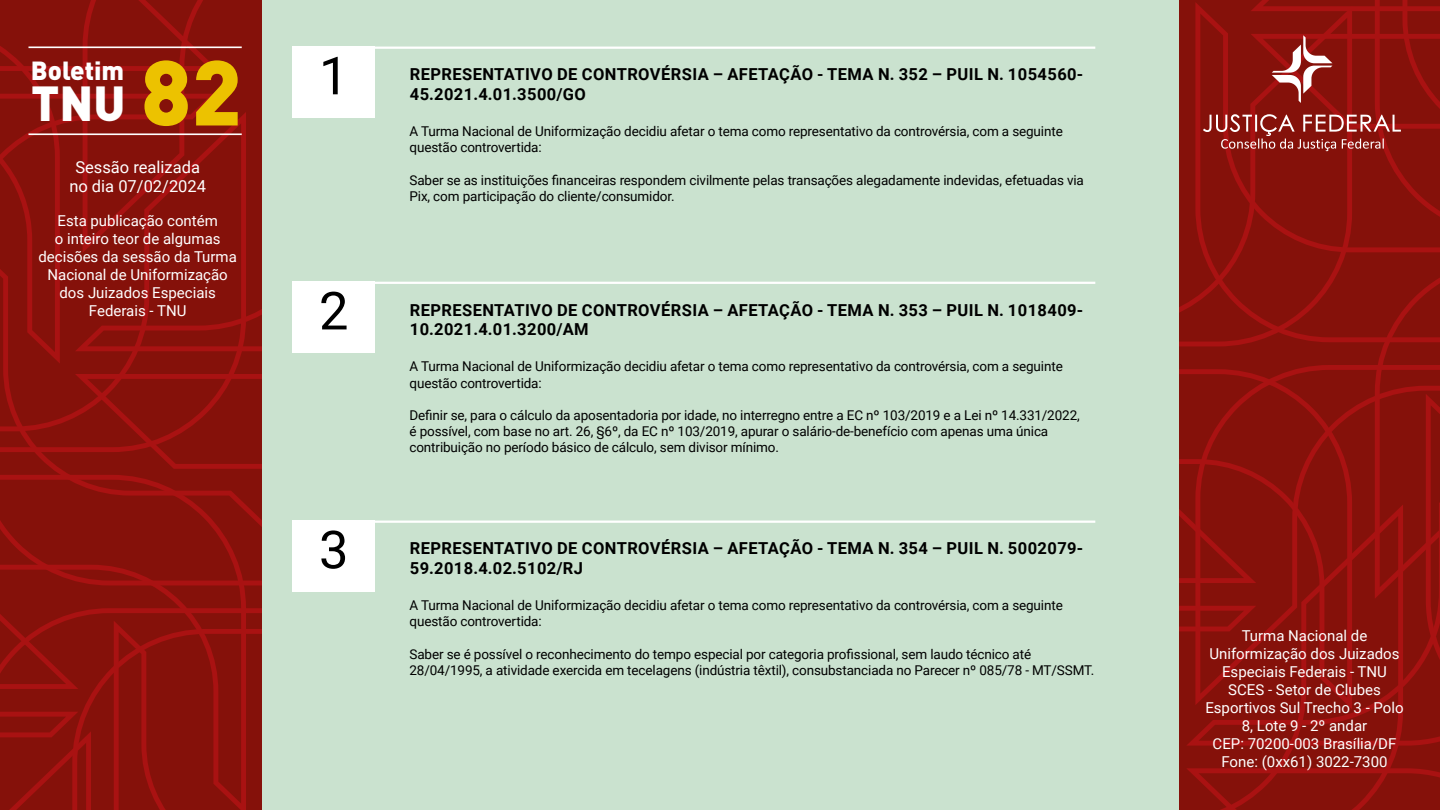
<style>
.page{position:relative;width:1440px;height:810px;background:#fff}
.page>*{position:absolute;margin:0;border:0;box-sizing:border-box;transform-origin:0 0}
.t1{font:900 90.68px "DIN";color:#ecc200}
.t2{font:52.5px "Roboto";color:#000}
.t3{font:900 48.6px "DIN";color:#fff}
.t4{font:900 25.88px "DIN";color:#fff}
.t5{font:700 16.5px/19.8px "Roboto";letter-spacing:.025em;color:#000}
.t6{font:16.5px/19.8px "Roboto";color:#fff;text-align:center}
.t7{font:15px/18px "Roboto";color:#fff;text-align:center}
.t8{font:13.5px/16.2px "Roboto";letter-spacing:-.01em;color:#000}
</style>
<div class="page">
<div style="left:1179px;top:6px;width:173px;height:340px;background:#85110a"></div>
<svg style="left:1195px;top:2px;width:245px;height:340px;background:#8a110b"></svg>
<svg style="left:1256px;top:365px;width:119px;height:137px;background:#89110b"></svg>
<svg style="left:1375px;top:278px;width:65px;height:224px;background:#8b110b"></svg>
<svg style="left:1179px;top:583px;width:224px;height:185px;background:#87110a"></svg>
<svg style="left:1256px;top:768px;width:184px;height:42px;background:#8a110b"></svg>
<svg style="left:1186px;top:502px;width:254px;height:244px;background:#8b110b"></svg>
<svg style="left:1179px;top:243px;width:77px;height:340px;background:#8a110b"></svg>
<svg style="left:1179px;top:606px;width:77px;height:204px;background:#8b110b"></svg>
<div style="left:246px;top:714px;width:16px;height:96px;background:#85110a"></div>
<svg style="left:0;top:475px;width:246px;height:335px;background:#8a110b"></svg>
<svg style="left:0;top:364px;width:246px;height:88px;background:#8a110b"></svg>
<svg style="left:75px;top:374px;width:187px;height:340px;background:#8a110b"></svg>
<svg style="left:0;top:0;width:259px;height:364px;background:#8a110b"></svg>
<div style="left:262px;top:0;width:917px;height:810px;background:#cae2cf"></div>
<hr style="left:28px;top:46px;width:214px;height:2px;background:#fff">
<hr style="left:28px;top:133px;width:214px;height:2px;background:#fff">
<svg style="left:1203px;top:0;width:237px;height:217px;background:#8f1b15"></svg>
<div style="left:292px;top:520px;width:83px;height:72px;background:#fff"></div>
<hr style="left:292px;top:521px;width:803px;height:2px;background:#fff">
<div style="left:292px;top:282px;width:83px;height:71px;background:#fff"></div>
<hr style="left:292px;top:282px;width:803px;height:2px;background:#fff">
<div style="left:292px;top:46px;width:83px;height:72px;background:#fff"></div>
<hr style="left:292px;top:47px;width:803px;height:2px;background:#fff">
<h3 class="t4" style="left:31px;top:53px;width:95px">Boletim</h3>
<h1 class="t1" style="left:141px;top:32px;width:102px">82</h1>
<h3 class="t3" style="left:31px;top:71px;width:96px">TNU</h3>
<p class="t6" style="left:69px;top:156px;width:138px">Sessão realizada no dia 07/02/2024</p>
<p class="t7" style="left:38px;top:211px;width:200px">Esta publicação contém<br>o inteiro teor de algumas decisões da sessão da Turma<br>Nacional de Uniformização dos Juizados Especiais<br>Federais - TNU</p>
<h2 class="t2" style="left:319px;top:39px;width:31px">1</h2>
<h2 class="t2" style="left:319px;top:274px;width:31px">2</h2>
<h2 class="t2" style="left:319px;top:513px;width:31px">3</h2>
<p class="t5" style="left:410px;top:64px;width:675px">REPRESENTATIVO DE CONTROVÉRSIA – AFETAÇÃO - TEMA N. 352 – PUIL N. 1054560-<br>45.2021.4.01.3500/GO</p>
<p class="t8" style="left:410px;top:123px;width:655px">A Turma Nacional de Uniformização decidiu afetar o tema como representativo da controvérsia, com a seguinte questão controvertida:</p>
<p class="t8" style="left:410px;top:171px;width:676px">Saber se as instituições financeiras respondem civilmente pelas transações alegadamente indevidas, efetuadas via<br>Pix, com participação do cliente/consumidor.</p>
<p class="t5" style="left:410px;top:299px;width:675px">REPRESENTATIVO DE CONTROVÉRSIA – AFETAÇÃO - TEMA N. 353 – PUIL N. 1018409-<br>10.2021.4.01.3200/AM</p>
<p class="t8" style="left:410px;top:358px;width:655px">A Turma Nacional de Uniformização decidiu afetar o tema como representativo da controvérsia, com a seguinte questão controvertida:</p>
<p class="t8" style="left:410px;top:407px;width:672px">Definir se, para o cálculo da aposentadoria por idade, no interregno entre a EC nº 103/2019 e a Lei nº 14.331/2022, é possível, com base no art. 26, §6º, da EC nº 103/2019, apurar o salário-de-benefício com apenas uma única contribuição no período básico de cálculo, sem divisor mínimo.</p>
<p class="t5" style="left:410px;top:538px;width:675px">REPRESENTATIVO DE CONTROVÉRSIA – AFETAÇÃO - TEMA N. 354 – PUIL N. 5002079-<br>59.2018.4.02.5102/RJ</p>
<p class="t8" style="left:410px;top:597px;width:655px">A Turma Nacional de Uniformização decidiu afetar o tema como representativo da controvérsia, com a seguinte questão controvertida:</p>
<p class="t8" style="left:410px;top:645px;width:686px">Saber se é possível o reconhecimento do tempo especial por categoria profissional, sem laudo técnico até<br>28/04/1995, a atividade exercida em tecelagens (indústria têxtil), consubstanciada no Parecer nº 085/78 - MT/SSMT.</p>
<p class="t7" style="left:1205px;top:626px;width:200px">Turma Nacional de<br>Uniformização dos Juizados<br>Especiais Federais - TNU<br>SCES - Setor de Clubes<br>Esportivos Sul Trecho 3 - Polo<br>8, Lote 9 - 2º andar<br>CEP: 70200-003 Brasília/DF<br>Fone: (0xx61) 3022-7300</p>
</div>
